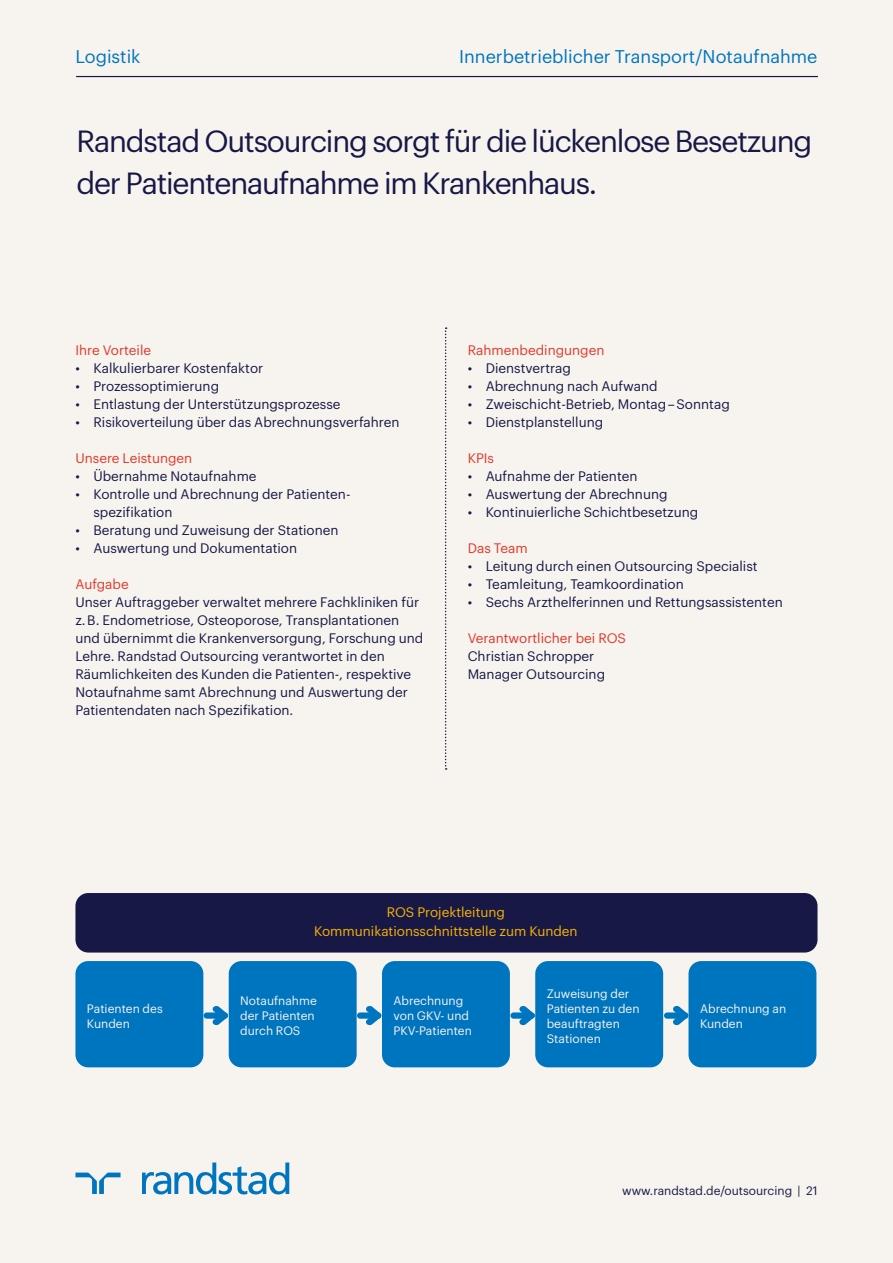
<style>
.page{position:relative;width:893px;height:1263px;background:#f7f4ef}
.page>*{position:absolute;margin:0;border:0;box-sizing:border-box;transform-origin:0 0}
.t1{font:30px/42px "Graphik LCG";letter-spacing:-.04em;color:#171846}
.t2{font:18px "Graphik LCG";color:#0075bf}
.t3{font:13.5px/18px "Graphik LCG";color:#171846}
.t4{font:13.5px "Graphik LCG";color:#e2372a}
.t5{font:13.5px/18.8px "Graphik LCG";color:#fab300;text-align:center}
.t6{font:12px/15px "Graphik LCG";color:#f7f4ef}
.t7{font:12px "Graphik LCG";color:#171846}
</style>
<div class="page">
<hr style="left:77px;top:76px;width:740px;height:1px;background:#171846">
<svg style="left:445px;top:327px;width:2px;height:443px"></svg>
<div style="left:75px;top:961px;width:128px;height:106px;background:#0075bf;border-radius:13px"></div>
<div style="left:229px;top:961px;width:128px;height:106px;background:#0075bf;border-radius:13px"></div>
<div style="left:382px;top:961px;width:128px;height:106px;background:#0075bf;border-radius:13px"></div>
<div style="left:535px;top:961px;width:128px;height:106px;background:#0075bf;border-radius:13px"></div>
<div style="left:688px;top:961px;width:128px;height:106px;background:#0075bf;border-radius:13px"></div>
<svg style="left:212px;top:1006px;width:14px;height:19px"></svg>
<div style="left:204px;top:1012px;width:24px;height:7px;background:#0075bf;border-radius:3px"></div>
<svg style="left:366px;top:1006px;width:16px;height:19px"></svg>
<div style="left:357px;top:1012px;width:24px;height:7px;background:#0075bf;border-radius:3px"></div>
<svg style="left:519px;top:1006px;width:13px;height:19px"></svg>
<div style="left:510px;top:1012px;width:25px;height:7px;background:#0075bf;border-radius:3px"></div>
<svg style="left:673px;top:1006px;width:16px;height:19px"></svg>
<div style="left:664px;top:1012px;width:24px;height:7px;background:#0075bf;border-radius:3px"></div>
<svg style="left:75px;top:1172px;width:46px;height:22px"></svg>
<svg style="left:142px;top:1162px;width:147px;height:32px"></svg>
<div style="left:75px;top:893px;width:742px;height:59px;background:#171846;border-radius:13px"></div>
<h2 class="t2" style="left:75px;top:43px;width:67px">Logistik</h2>
<h2 class="t2" style="left:459px;top:43px;width:360px">Innerbetrieblicher Transport/Notaufnahme</h2>
<h1 class="t1" style="left:77px;top:118px;width:737px">Randstad Outsourcing sorgt für die lückenlose Besetzung der Patientenaufnahme im Krankenhaus.</h1>
<p class="t4" style="left:75px;top:340px;width:77px">Ihre Vorteile</p>
<p class="t3" style="left:75px;top:358px;width:189px">• Kalkulierbarer Kostenfaktor</p>
<p class="t3" style="left:75px;top:376px;width:145px">• Prozessoptimierung</p>
<p class="t3" style="left:75px;top:394px;width:267px">• Entlastung der Unterstützungsprozesse</p>
<p class="t3" style="left:75px;top:412px;width:326px">• Risikoverteilung über das Abrechnungsverfahren</p>
<p class="t4" style="left:75px;top:448px;width:118px">Unsere Leistungen</p>
<p class="t3" style="left:75px;top:466px;width:183px">• Übernahme Notaufnahme</p>
<p class="t3" style="left:93px;top:484px;width:259px;text-indent:-18px">• Kontrolle und Abrechnung der Patienten&shy;spezifikation</p>
<p class="t3" style="left:75px;top:520px;width:265px">• Beratung und Zuweisung der Stationen</p>
<p class="t3" style="left:75px;top:538px;width:223px">• Auswertung und Dokumentation</p>
<p class="t4" style="left:75px;top:574px;width:55px">Aufgabe</p>
<p class="t3" style="left:75px;top:592px;width:349px">Unser Auftraggeber verwaltet mehrere Fachkliniken für z. B. Endometriose, Osteoporose, Transplantationen und übernimmt die Krankenversorgung, Forschung und Lehre. Randstad Outsourcing verantwortet in den Räumlichkeiten des Kunden die Patienten-, respektive Notaufnahme samt Abrechnung und Auswertung der Patientendaten nach Spezifikation.</p>
<p class="t4" style="left:468px;top:340px;width:138px">Rahmenbedingungen</p>
<p class="t3" style="left:468px;top:358px;width:105px">• Dienstvertrag</p>
<p class="t3" style="left:468px;top:376px;width:191px">• Abrechnung nach Aufwand</p>
<p class="t3" style="left:468px;top:394px;width:264px">• Zweischicht-Betrieb, Montag – Sonntag</p>
<p class="t3" style="left:468px;top:412px;width:137px">• Dienstplanstellung</p>
<p class="t4" style="left:468px;top:448px;width:28px">KPIs</p>
<p class="t3" style="left:468px;top:466px;width:171px">• Aufnahme der Patienten</p>
<p class="t3" style="left:468px;top:484px;width:201px">• Auswertung der Abrechnung</p>
<p class="t3" style="left:468px;top:502px;width:232px">• Kontinuierliche Schichtbesetzung</p>
<p class="t4" style="left:468px;top:538px;width:62px">Das Team</p>
<p class="t3" style="left:468px;top:556px;width:291px">• Leitung durch einen Outsourcing Specialist</p>
<p class="t3" style="left:468px;top:574px;width:218px">• Teamleitung, Teamkoordination</p>
<p class="t3" style="left:468px;top:592px;width:317px">• Sechs Arzthelferinnen und Rettungsassistenten</p>
<p class="t4" style="left:468px;top:628px;width:160px">Verantwortlicher bei ROS</p>
<p class="t3" style="left:468px;top:646px;width:139px">Christian Schropper<br>Manager Outsourcing</p>
<p class="t5" style="left:314px;top:901px;width:265px">ROS Projektleitung<br>Kommunikationsschnittstelle zum Kunden</p>
<p class="t6" style="left:87px;top:1000px;width:77px">Patienten des<br>Kunden</p>
<p class="t6" style="left:240px;top:992px;width:78px">Notaufnahme der Patienten durch ROS</p>
<p class="t6" style="left:393px;top:992px;width:80px">Abrechnung von GKV- und<br>PKV-Patienten</p>
<p class="t6" style="left:547px;top:985px;width:94px">Zuweisung der<br>Patienten zu den beauftragten<br>Stationen</p>
<p class="t6" style="left:700px;top:1000px;width:88px">Abrechnung an<br>Kunden</p>
<p class="t7" style="left:622px;top:1182px;width:197px">www.randstad.de/outsourcing | 21</p>
</div>
